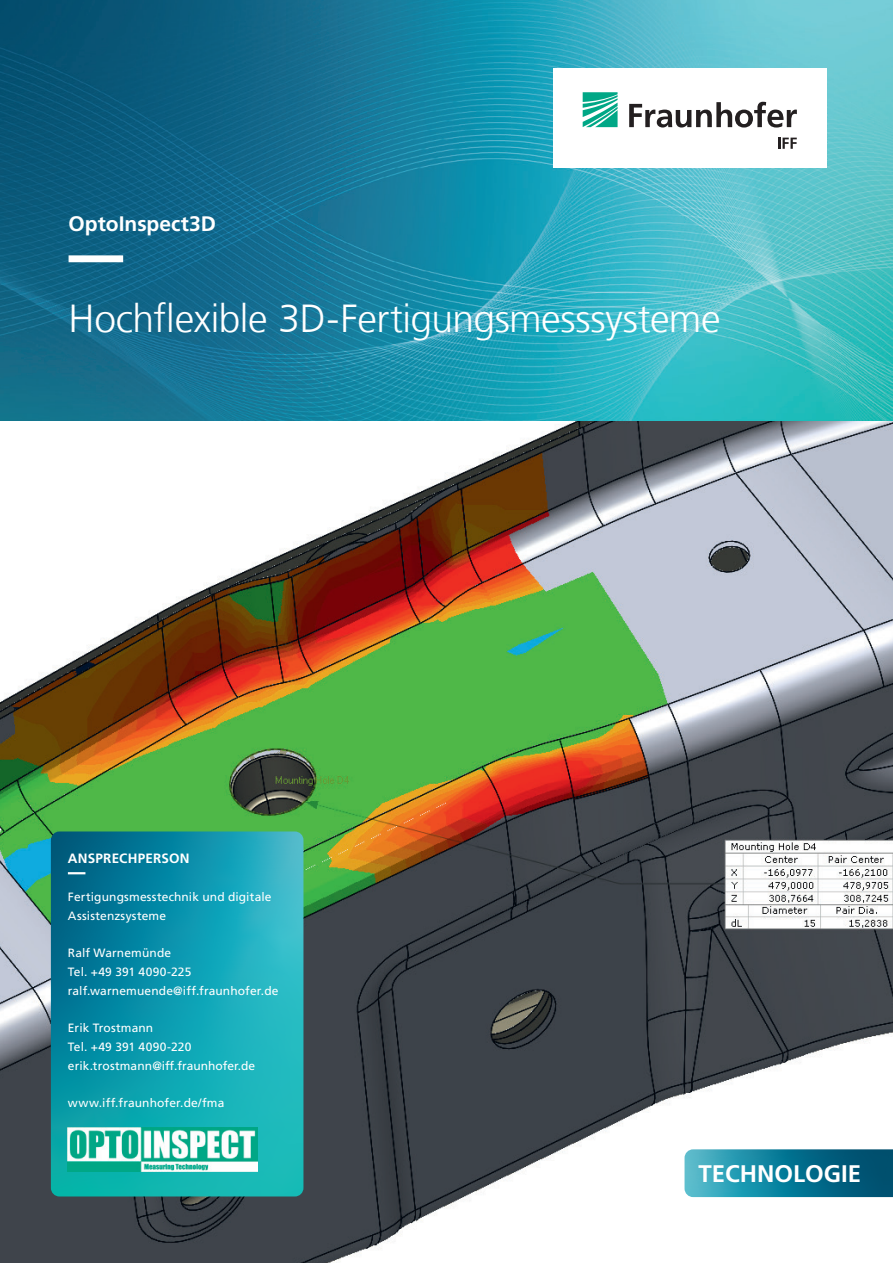
<style>
.page{position:relative;width:893px;height:1263px;background:#fff}
.page>*{position:absolute;margin:0;border:0;box-sizing:border-box;transform-origin:0 0}
.t1{font:300 39px "Frutiger LT Com";letter-spacing:-.01em;color:#fff}
.t2{font:700 24px "Frutiger LT Com";color:#fff}
.t3{font:700 21px "Frutiger LT Com";color:#fff}
.t4{font:700 13.5px "Frutiger LT Com";letter-spacing:.015em;color:#fff}
.t5{font:12px/18.8px "Frutiger LT Com";letter-spacing:.01em;color:#fff}
</style>
<div class="page">
<img style="left:0;top:420px;width:893px;height:843px">
<svg style="left:51px;top:831px;width:252px;height:365px;background:#109cad"></svg>
<img style="left:0;top:0;width:893px;height:420px">
<svg style="left:69px;top:255px;width:781px;height:7px;background:#399eb5"></svg>
<div style="left:553px;top:68px;width:273px;height:99px;background:#fff"></div>
<svg style="left:583px;top:92px;width:35px;height:35px"></svg>
<svg style="left:629px;top:102px;width:168px;height:26px"></svg>
<svg style="left:778px;top:138px;width:19px;height:11px"></svg>
<svg style="left:68px;top:872px;width:226px;height:2px"></svg>
<svg style="left:684px;top:1149px;width:209px;height:48px;background:#177e99"></svg>
<img style="left:68px;top:1127px;width:190px;height:45px">
<h3 class="t3" style="left:69px;top:211px;width:149px">OptoInspect3D</h3>
<h1 class="t1" style="left:69px;top:295px;width:653px">Hochflexible 3D-Fertigungsmesssysteme</h1>
<p class="t4" style="left:68px;top:851px;width:123px">ANSPRECHPERSON</p>
<p class="t5" style="left:68px;top:887px;width:205px">Fertigungsmesstechnik und digitale<br>Assistenzsysteme</p>
<p class="t5" style="left:68px;top:944px;width:212px">Ralf Warnemünde<br>Tel. +49 391 4090-225 ralf.warnemuende@iff.fraunhofer.de</p>
<p class="t5" style="left:68px;top:1018px;width:189px">Erik Trostmann<br>Tel. +49 391 4090-220 erik.trostmann@iff.fraunhofer.de</p>
<p class="t5" style="left:68px;top:1093px;width:158px">www.iff.fraunhofer.de/fma</p>
<h2 class="t2" style="left:698px;top:1159px;width:164px">TECHNOLOGIE</h2>
</div>
